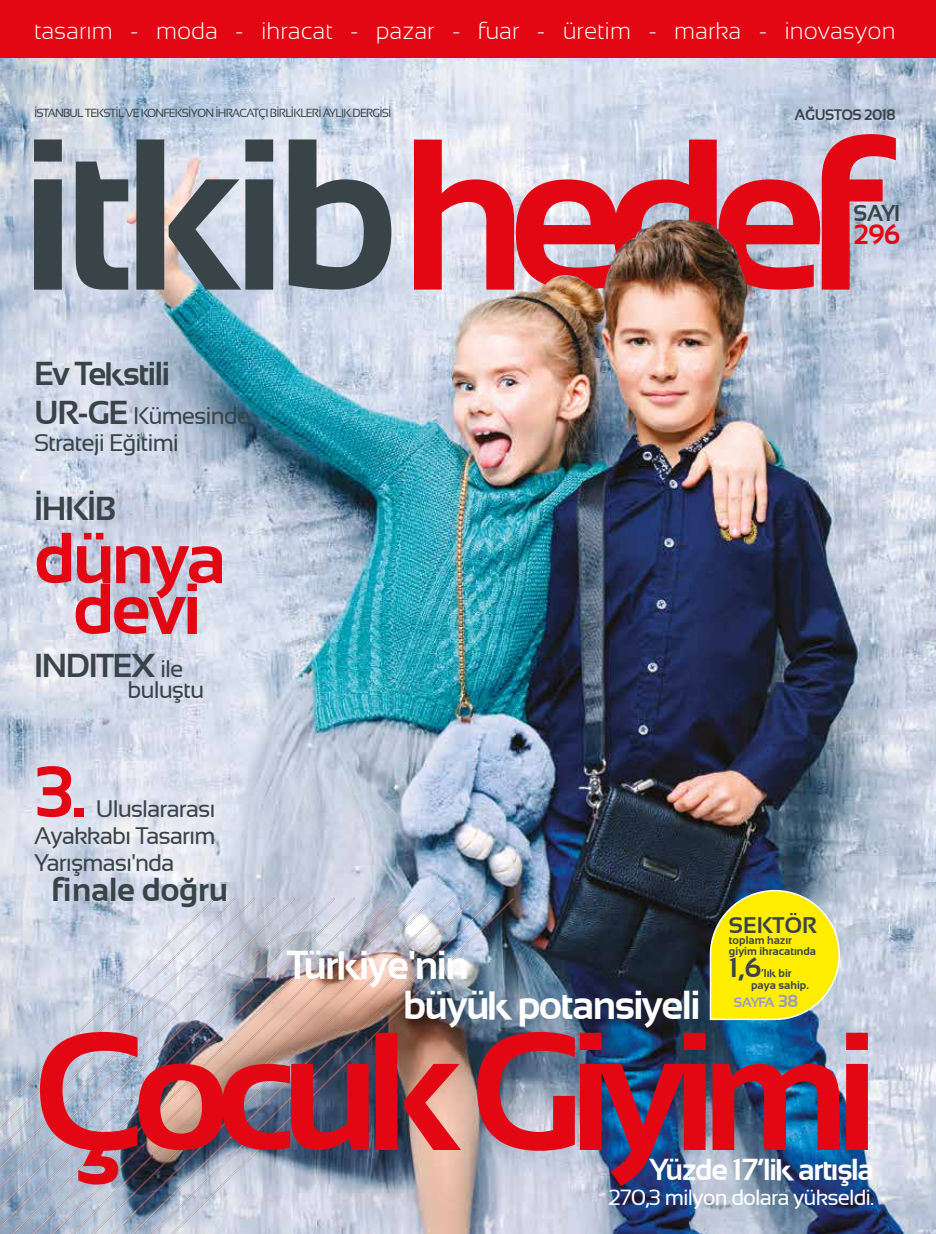
<style>
.page{position:relative;width:936px;height:1234px;background:#fff}
.page>*{position:absolute;margin:0;border:0;box-sizing:border-box;transform-origin:0 0}
.t1{font:700 167.85px "Sansation";letter-spacing:-.08em;color:#e30613}
.t2{font:700 72px/50.7px "Sansation";letter-spacing:-.04em;color:#e30613;text-align:center}
.t3{font:700 40.2px "Sansation";letter-spacing:-.04em;color:#fff}
.t4{font:700 33px "Sansation";letter-spacing:-.04em;color:#394448}
.t5{font:700 33px "Sansation";letter-spacing:-.01em;color:#394448}
.t6{font:700 30.15px "Sansation";letter-spacing:-.04em;color:#fff}
.t7{font:700 27.9px "Sansation";color:#e30613;scale:.96 1}
.t8{font:700 27.3px "Sansation";color:#394448}
.t9{font:24px/27px "Sansation";letter-spacing:-.04em;color:#394448}
.t10{font:300 24px "Sansation";color:#fff}
.t11{font:700 22.95px "Sansation";color:#394448;scale:.96 1}
.t12{font:700 22.5px "Sansation";color:#394448}
.t13{font:21.9px "Sansation";letter-spacing:-.04em;color:#fff}
.t14{font:700 15.3px "Sansation";letter-spacing:-.03em;color:#394448;scale:.96 1}
.t15{font:700 13.5px "Sansation";letter-spacing:-.075em;color:#9a98cb}
.t16{font:11.85px "Sansation";letter-spacing:-.07em;color:#394448;scale:.96 1}
.t17{font:700 11.25px/11.2px "Sansation";color:#394448}
.s1{font-weight:700;font-size:33px}
.s2{font-weight:400;font-size:24px}
.s3{font-size:17.25px}
</style>
<div class="page">
<img style="left:0;top:57px;width:935px;height:1176px">
<img style="left:60px;top:1199px;width:20px;height:6px">
<img style="left:49px;top:1205px;width:3px;height:28px">
<img style="left:120px;top:1208px;width:11px;height:25px">
<img style="left:80px;top:1208px;width:11px;height:25px">
<img style="left:0;top:1208px;width:12px;height:19px">
<img style="left:160px;top:1208px;width:11px;height:25px">
<img style="left:275px;top:1001px;width:2px;height:49px">
<img style="left:80px;top:1168px;width:39px;height:40px">
<img style="left:52px;top:1205px;width:28px;height:28px">
<img style="left:0;top:1168px;width:51px;height:40px">
<img style="left:330px;top:1000px;width:27px;height:50px">
<img style="left:278px;top:1053px;width:26px;height:49px">
<img style="left:173px;top:1168px;width:26px;height:37px">
<img style="left:131px;top:1208px;width:29px;height:25px">
<img style="left:0;top:897px;width:275px;height:271px">
<img style="left:329px;top:897px;width:80px;height:103px">
<img style="left:277px;top:999px;width:53px;height:54px">
<img style="left:225px;top:1050px;width:53px;height:54px">
<img style="left:172px;top:1102px;width:53px;height:54px">
<img style="left:119px;top:1153px;width:54px;height:55px">
<img style="left:91px;top:1205px;width:29px;height:28px">
<img style="left:252px;top:897px;width:103px;height:101px">
<img style="left:201px;top:996px;width:52px;height:53px">
<img style="left:151px;top:1046px;width:51px;height:53px">
<img style="left:100px;top:1096px;width:51px;height:53px">
<img style="left:48px;top:1146px;width:52px;height:53px">
<img style="left:12px;top:1196px;width:37px;height:37px">
<img style="left:409px;top:897px;width:105px;height:103px">
<img style="left:357px;top:999px;width:53px;height:54px">
<img style="left:304px;top:1050px;width:53px;height:54px">
<img style="left:252px;top:1102px;width:53px;height:54px">
<img style="left:199px;top:1153px;width:53px;height:55px">
<img style="left:171px;top:1205px;width:29px;height:28px">
<div style="left:0;top:0;width:935px;height:57px;background:#e30613"></div>
<svg style="left:414px;top:134px;width:481px;height:155px;background:#d97a88"></svg>
<svg style="left:34px;top:139px;width:357px;height:150px;background:#848c94"></svg>
<svg style="left:709px;top:888px;width:131px;height:132px;background:#e5d923"></svg>
<img style="left:458px;top:219px;width:290px;height:129px">
<p class="t10" style="left:34px;top:17px;width:863px">tasarım - moda - ihracat - pazar - fuar - üretim - marka - inovasyon</p>
<p class="t16" style="left:34px;top:106px;width:374px">İSTANBUL TEKSTİL VE KONFEKSİYON İHRACATÇI BİRLİKLERİ AYLIK DERGİSİ</p>
<p class="t14" style="left:794px;top:106px;width:107px">AĞUSTOS 2018</p>
<p class="t11" style="left:853px;top:200px;width:50px">SAYI</p>
<p class="t7" style="left:853px;top:218px;width:50px">296</p>
<p class="t4" style="left:34px;top:355px;width:138px">Ev Tekstili</p>
<p class="t9" style="left:34px;top:402px;width:217px"><span class="s1">UR-GE</span> Kümesinde<br>Strateji Eğitimi</p>
<p class="t4" style="left:34px;top:489px;width:84px">İHKİB</p>
<p class="t2" style="left:34px;top:532px;width:194px">dünya devi</p>
<p class="t4" style="left:34px;top:647px;width:151px">INDITEX <span class="s2">ile</span></p>
<p class="t9" style="left:128px;top:676px;width:78px">buluştu</p>
<p class="t2" style="left:34px;top:766px;width:54px">3.</p>
<p class="t9" style="left:34px;top:794px;width:183px;text-align:justify;text-indent:62px">Uluslararası Ayakkabı Tasarım Yarışması'nda</p>
<p class="t5" style="left:52px;top:870px;width:178px">finale doğru</p>
<p class="t3" style="left:287px;top:942px;width:184px">Türkiye'nin</p>
<p class="t3" style="left:403px;top:982px;width:299px">büyük potansiyeli</p>
<p class="t12" style="left:729px;top:911px;width:89px">SEKTÖR</p>
<p class="t17" style="left:729px;top:934px;width:89px">toplam hazır giyim ihracatında</p>
<p class="t8" style="left:729px;top:952px;width:34px">1,6</p>
<p class="t17" style="left:751px;top:967px;width:59px;text-indent:10px">’lık bir paya sahip.</p>
<p class="t15" style="left:734px;top:994px;width:66px">SAYFA <span class="s3">38</span></p>
<p class="t1" style="left:32px;top:997px;width:847px">Çocuk Giyimi</p>
<p class="t6" style="left:648px;top:1152px;width:227px">Yüzde 17’lik artışla</p>
<p class="t13" style="left:608px;top:1184px;width:267px">270,3 milyon dolara yükseldi.</p>
</div>
